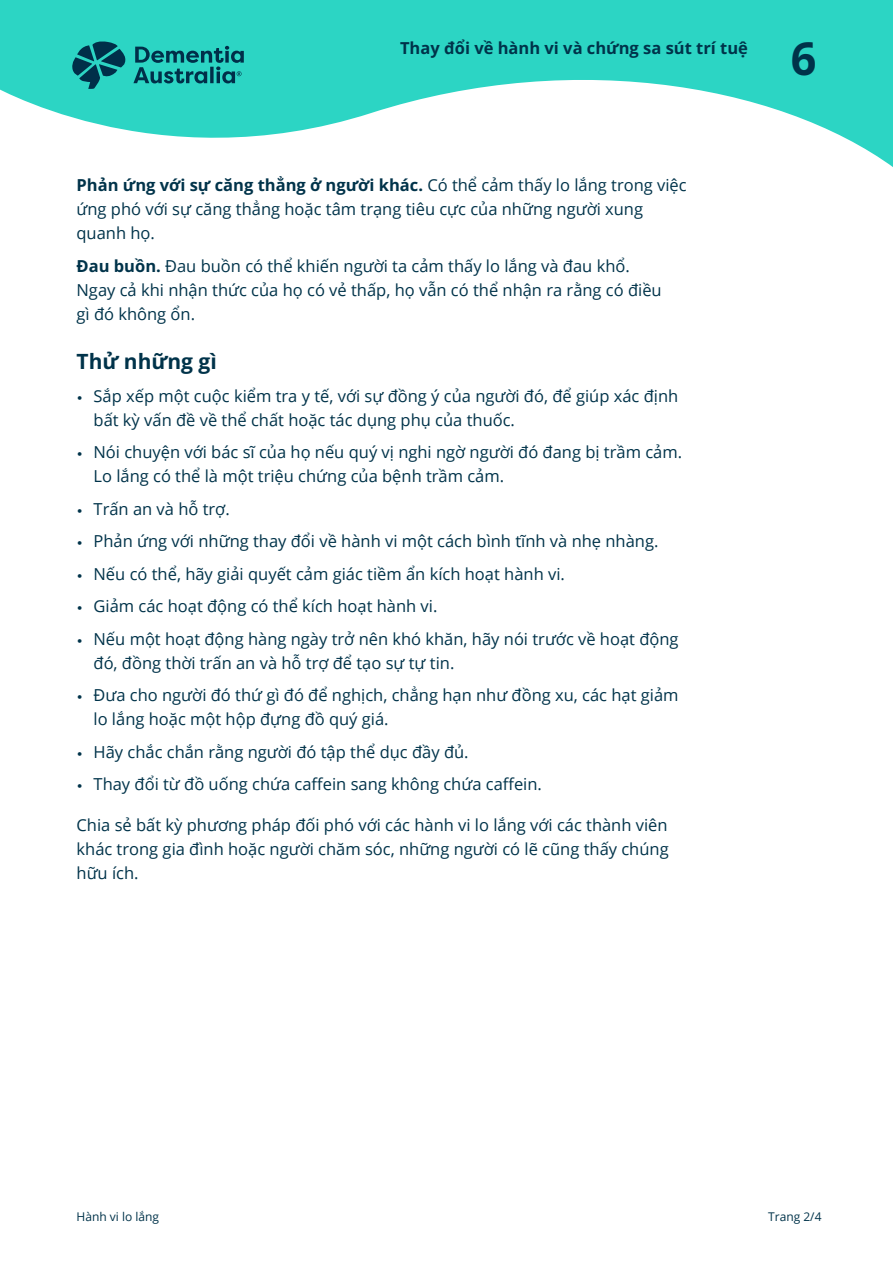
<style>
.page{position:relative;width:893px;height:1263px;background:#fff}
.page>*{position:absolute;margin:0;border:0;box-sizing:border-box;transform-origin:0 0}
.t1{font:700 45px "Open Sans";color:#00334a}
.t2{font:700 21px "Open Sans";color:#00334a}
.t3{font:16.5px/24px "Open Sans";color:#00334a}
.t4{font:700 16.5px "Open Sans";color:#00334a}
.t5{font:12px "Open Sans";color:#00334a}
.s1{font-weight:700}
.s2{font-family:"Filson Pro"}
</style>
<div class="page">
<svg style="left:0;top:0;width:893px;height:167px;fill:#2cd5c4"></svg>
<svg style="left:72px;top:41px;width:172px;height:48px;background:#1d9d9a"></svg>
<p class="t4" style="left:400px;top:37px;width:349px">Thay đổi về hành vi và chứng sa sút trí tuệ</p>
<h1 class="t1" style="left:791px;top:27px;width:27px">6</h1>
<p class="t3" style="left:77px;top:173px;width:612px"><span class="s1">Phản ứng với sự căng thẳng ở người khác.</span> Có thể cảm thấy lo lắng trong việc ứng phó với sự căng thẳng hoặc tâm trạng tiêu cực của những người xung quanh họ.</p>
<p class="t3" style="left:77px;top:253px;width:587px"><span class="s1">Đau buồn.</span> Đau buồn có thể khiến người ta cảm thấy lo lắng và đau khổ.<br>Ngay cả khi nhận thức của họ có vẻ thấp, họ vẫn có thể nhận ra rằng có điều gì đó không ổn.</p>
<p class="t2" style="left:77px;top:347px;width:142px">Thử những gì</p>
<p class="t3" style="left:94px;top:383px;width:586px;text-indent:-17px"><span class="s2">•</span> Sắp xếp một cuộc kiểm tra y tế, với sự đồng ý của người đó, để giúp xác định bất kỳ vấn đề về thể chất hoặc tác dụng phụ của thuốc.</p>
<p class="t3" style="left:94px;top:440px;width:590px;text-indent:-17px"><span class="s2">•</span> Nói chuyện với bác sĩ của họ nếu quý vị nghi ngờ người đó đang bị trầm cảm.<br>Lo lắng có thể là một triệu chứng của bệnh trầm cảm.</p>
<p class="t3" style="left:77px;top:496px;width:155px"><span class="s2">•</span> Trấn an và hỗ trợ.</p>
<p class="t3" style="left:77px;top:529px;width:583px"><span class="s2">•</span> Phản ứng với những thay đổi về hành vi một cách bình tĩnh và nhẹ nhàng.</p>
<p class="t3" style="left:77px;top:561px;width:490px"><span class="s2">•</span> Nếu có thể, hãy giải quyết cảm giác tiềm ẩn kích hoạt hành vi.</p>
<p class="t3" style="left:77px;top:594px;width:362px"><span class="s2">•</span> Giảm các hoạt động có thể kích hoạt hành vi.</p>
<p class="t3" style="left:94px;top:626px;width:587px;text-indent:-17px"><span class="s2">•</span> Nếu một hoạt động hàng ngày trở nên khó khăn, hãy nói trước về hoạt động đó, đồng thời trấn an và hỗ trợ để tạo sự tự tin.</p>
<p class="t3" style="left:94px;top:683px;width:587px;text-indent:-17px"><span class="s2">•</span> Đưa cho người đó thứ gì đó để nghịch, chẳng hạn như đồng xu, các hạt giảm lo lắng hoặc một hộp đựng đồ quý giá.</p>
<p class="t3" style="left:77px;top:739px;width:394px"><span class="s2">•</span> Hãy chắc chắn rằng người đó tập thể dục đầy đủ.</p>
<p class="t3" style="left:77px;top:772px;width:467px"><span class="s2">•</span> Thay đổi từ đồ uống chứa caffein sang không chứa caffein.</p>
<p class="t3" style="left:77px;top:813px;width:594px;text-align:justify">Chia sẻ bất kỳ phương pháp đối phó với các hành vi lo lắng với các thành viên khác trong gia đình hoặc người chăm sóc, những người có lẽ cũng thấy chúng hữu ích.</p>
<p class="t5" style="left:77px;top:1209px;width:84px">Hành vi lo lắng</p>
<p class="t5" style="left:768px;top:1209px;width:55px">Trang 2/4</p>
</div>
